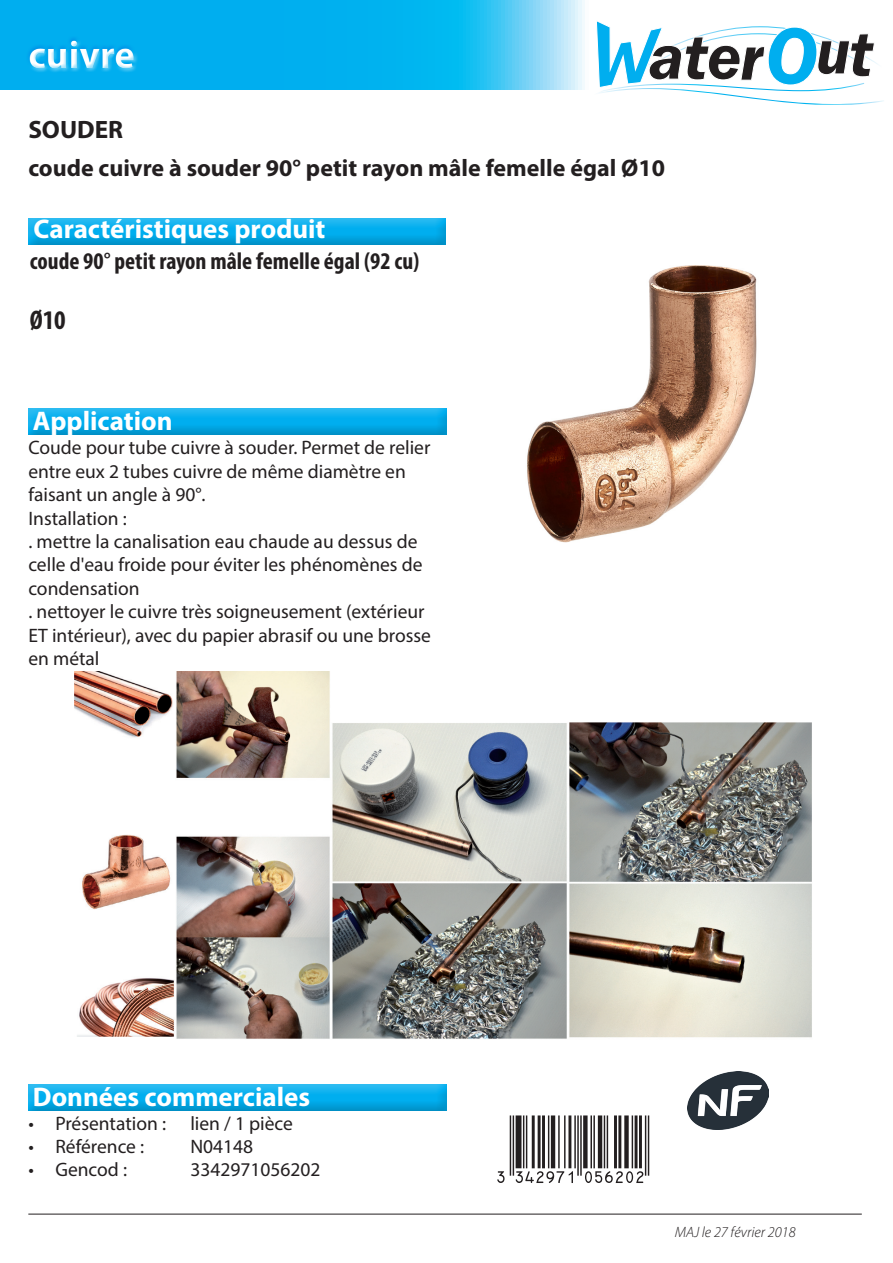
<style>
.page{position:relative;width:893px;height:1263px;background:#fff}
.page>*{position:absolute;margin:0;border:0;box-sizing:border-box;transform-origin:0 0}
.t1{font:700 39px "Myriad Pro";color:#fff}
.t2{font:700 27px "Myriad Pro";color:#fff}
.t3{font:700 condensed 27px "Myriad Pro";color:#231f20}
.t4{font:700 25.2px "Myriad Pro";color:#231f20}
.t5{font:700 24px "Myriad Pro";color:#231f20}
.t6{font:700 condensed 24px "Myriad Pro";color:#231f20}
.t7{font:19.5px/23.4px "Myriad Pro";color:#231f20}
.t8{font:italic 300 15px "Myriad Pro";color:#231f20}
</style>
<div class="page">
<svg style="left:1px;top:1px;width:584px;height:18px"></svg>
<div style="left:26px;top:217px;width:420px;height:30px;background:#231f20;opacity:.75"></div>
<div style="left:0;top:19px;width:609px;height:106px;background:#00aeef;opacity:.75"></div>
<img style="left:527px;top:265px;width:230px;height:278px">
<img style="left:687px;top:1071px;width:81px;height:59px">
<div style="left:26px;top:407px;width:420px;height:30px;background:#231f20;opacity:.75"></div>
<div style="left:26px;top:1084px;width:420px;height:30px;background:#231f20;opacity:.75"></div>
<hr style="left:28px;top:1214px;width:834px;height:1px;background:#231f20">
<svg style="left:592px;top:20px;width:292px;height:85px"></svg>
<img style="left:74px;top:672px;width:738px;height:367px">
<h1 class="t1" style="left:28px;top:30px;width:108px">cuivre</h1>
<p class="t4" style="left:28px;top:113px;width:96px">SOUDER</p>
<p class="t5" style="left:28px;top:153px;width:638px">coude cuivre à souder 90° petit rayon mâle femelle égal Ø10</p>
<p class="t2" style="left:34px;top:212px;width:293px">Caractéristiques produit</p>
<p class="t6" style="left:30px;top:246px;width:391px">coude 90° petit rayon mâle femelle égal (92 cu)</p>
<p class="t3" style="left:30px;top:303px;width:37px">Ø10</p>
<p class="t2" style="left:33px;top:403px;width:141px">Application</p>
<p class="t7" style="left:28px;top:436px;width:404px">Coude pour tube cuivre à souder. Permet de relier entre eux 2 tubes cuivre de même diamètre en faisant un angle à 90°.<br>Installation :<br>. mettre la canalisation eau chaude au dessus de celle d'eau froide pour éviter les phénomènes de condensation<br>. nettoyer le cuivre très soigneusement (extérieur ET intérieur), avec du papier abrasif ou une brosse en métal</p>
<p class="t2" style="left:33px;top:1079px;width:279px">Données commerciales</p>
<p class="t7" style="left:28px;top:1111px;width:266px">• Présentation : lien / 1 pièce</p>
<p class="t7" style="left:28px;top:1134px;width:117px">• Référence :</p>
<p class="t7" style="left:190px;top:1134px;width:64px">N04148</p>
<p class="t7" style="left:28px;top:1158px;width:100px">• Gencod :</p>
<p class="t7" style="left:190px;top:1158px;width:132px">3342971056202</p>
<p class="t8" style="left:675px;top:1223px;width:122px">MAJ le 27 février 2018</p>
</div>
